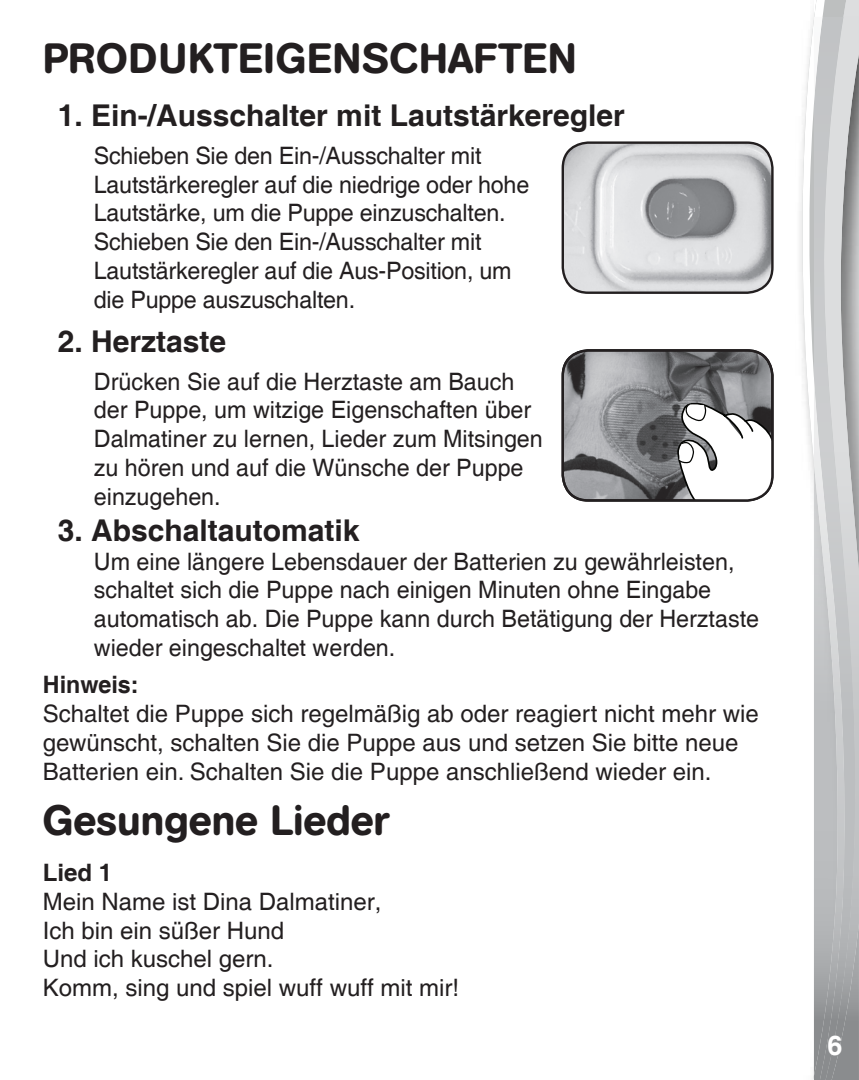
<style>
.page{position:relative;width:859px;height:1080px;background:#fff}
.page>*{position:absolute;margin:0;border:0;box-sizing:border-box;transform-origin:0 0}
.t1{font:500 42px "AG Book Rounded";letter-spacing:.02em;color:#231f20}
.t2{font:500 42px "AG Book Rounded";color:#231f20}
.t3{font:700 30px "Helvetica";color:#231f20}
.t4{font:700 27px "Helvetica";color:#fff}
.t5{font:24px/28.8px "Helvetica";color:#231f20}
.t6{font:500 24px/28.8px "Helvetica";color:#231f20}
.t7{font:700 24px "Helvetica";color:#231f20}
</style>
<div class="page">
<svg style="left:802px;top:0;width:12px;height:1080px"></svg>
<img style="left:857px;top:17px;width:2px;height:1063px">
<img style="left:847px;top:17px;width:10px;height:1063px">
<img style="left:814px;top:17px;width:33px;height:1063px">
<img style="left:563px;top:350px;width:208px;height:150px">
<svg style="left:676px;top:401px;width:95px;height:99px"></svg>
<div style="left:562px;top:349px;width:212px;height:153px;border:2px solid #231f20;border-radius:26px"></div>
<img style="left:563px;top:144px;width:208px;height:149px">
<div style="left:562px;top:141px;width:212px;height:153px;border:2px solid #231f20;border-radius:26px"></div>
<h1 class="t1" style="left:43px;top:34px;width:535px">PRODUKTEIGENSCHAFTEN</h1>
<p class="t3" style="left:58px;top:98px;width:568px">1. Ein-/Ausschalter mit Lautstärkeregler</p>
<p class="t5" style="left:94px;top:142px;width:437px">Schieben Sie den Ein-/Ausschalter mit Lautstärkeregler auf die niedrige oder hohe Lautstärke, um die Puppe einzuschalten.<br>Schieben Sie den Ein-/Ausschalter mit Lautstärkeregler auf die Aus-Position, um die Puppe auszuschalten.</p>
<p class="t3" style="left:58px;top:323px;width:170px">2. Herztaste</p>
<p class="t5" style="left:94px;top:368px;width:450px">Drücken Sie auf die Herztaste am Bauch der Puppe, um witzige Eigenschaften über Dalmatiner zu lernen, Lieder zum Mitsingen zu hören und auf die Wünsche der Puppe einzugehen.</p>
<p class="t3" style="left:58px;top:512px;width:303px">3. Abschaltautomatik</p>
<p class="t5" style="left:94px;top:548px;width:667px">Um eine längere Lebensdauer der Batterien zu gewährleisten, schaltet sich die Puppe nach einigen Minuten ohne Eingabe automatisch ab. Die Puppe kann durch Betätigung der Herztaste wieder eingeschaltet werden.</p>
<p class="t7" style="left:43px;top:670px;width:97px">Hinweis:</p>
<p class="t6" style="left:43px;top:699px;width:717px">Schaltet die Puppe sich regelmäßig ab oder reagiert nicht mehr wie gewünscht, schalten Sie die Puppe aus und setzen Sie bitte neue<br>Batterien ein. Schalten Sie die Puppe anschließend wieder ein.</p>
<h1 class="t2" style="left:43px;top:796px;width:348px">Gesungene Lieder</h1>
<p class="t7" style="left:43px;top:858px;width:71px">Lied 1</p>
<p class="t5" style="left:43px;top:888px;width:418px">Mein Name ist Dina Dalmatiner,<br>Ich bin ein süßer Hund<br>Und ich kuschel gern.<br>Komm, sing und spiel wuff wuff mit mir!</p>
<p class="t4" style="left:827px;top:1029px;width:17px">6</p>
</div>
